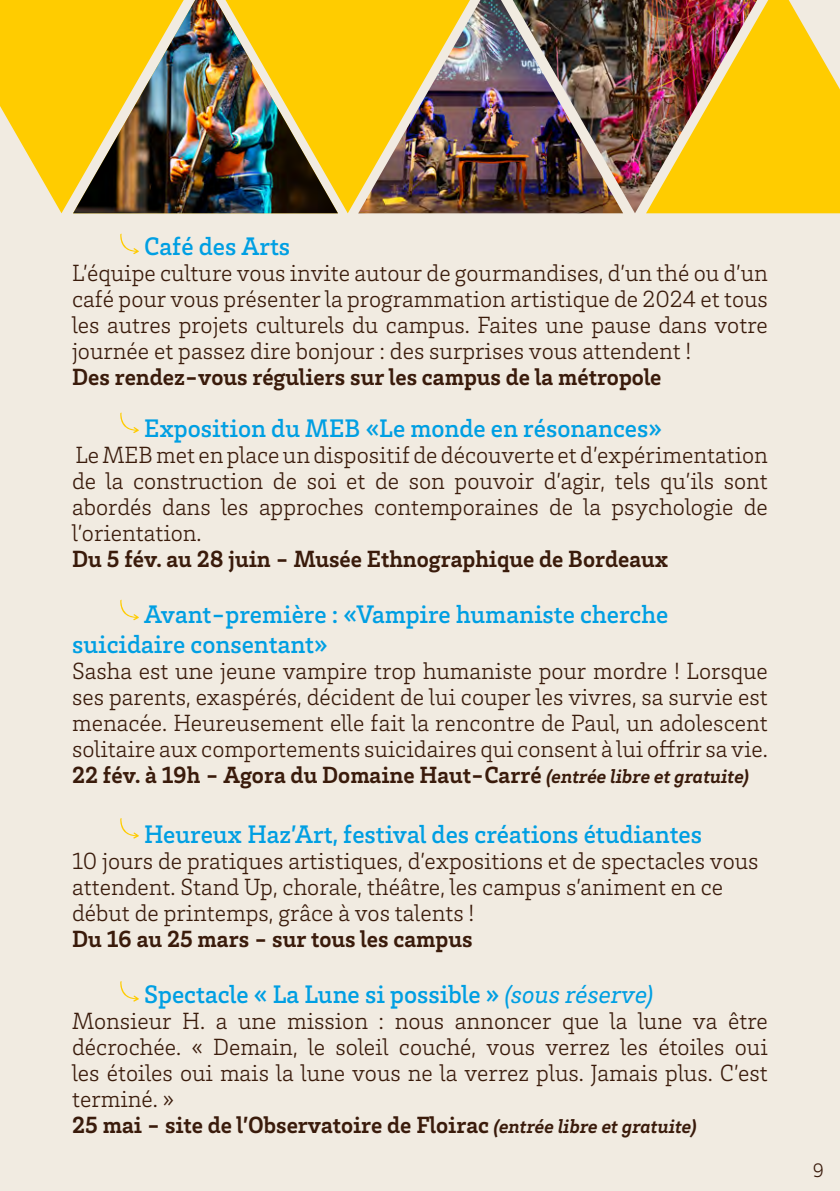
<style>
.page{position:relative;width:840px;height:1191px;background:#fff}
.page>*{position:absolute;margin:0;border:0;box-sizing:border-box;transform-origin:0 0}
.t1{font:500 26px/30px "Brix Slab";color:#009fe3}
.t2{font:300 24px/26px "Brix Slab";color:#3a1b0b;text-align:justify}
.t3{font:700 24px "Brix Slab";color:#3a1b0b}
.t4{font:300 20px "Brix Slab";color:#3a1b0b}
.s1{font-weight:700}
.s2{font-weight:700;font-style:italic;font-size:20px}
.s3{font-weight:400;font-style:italic}
</style>
<div class="page">
<div style="left:0;top:0;width:839px;height:1191px;background:#f1ebe1"></div>
<svg style="left:120px;top:233px;width:19px;height:21px"></svg>
<svg style="left:120px;top:412px;width:19px;height:21px"></svg>
<svg style="left:120px;top:599px;width:19px;height:21px"></svg>
<svg style="left:756px;top:0;width:83px;height:213px;background:#fdd01d"></svg>
<img style="left:184px;top:0;width:41px;height:213px">
<img style="left:225px;top:0;width:133px;height:213px">
<img style="left:0;top:0;width:184px;height:213px">
<img style="left:358px;top:0;width:154px;height:213px">
<img style="left:512px;top:0;width:244px;height:213px">
<svg style="left:120px;top:818px;width:19px;height:21px"></svg>
<svg style="left:120px;top:981px;width:19px;height:20px"></svg>
<p class="t1" style="left:144px;top:230px;width:147px">Café des Arts</p>
<p class="t2" style="left:72px;top:259px;width:697px">L’équipe culture vous invite autour de gourmandises, d’un thé ou d’un café pour vous présenter la programmation artistique de 2024 et tous les autres projets culturels du campus. Faites une pause dans votre journée et passez dire bonjour : des surprises vous attendent !</p>
<p class="t3" style="left:72px;top:361px;width:590px">Des rendez-vous réguliers sur les campus de la métropole</p>
<p class="t1" style="left:144px;top:412px;width:519px">Exposition du MEB «Le monde en résonances»</p>
<p class="t2" style="left:72px;top:441px;width:697px">Le MEB met en place un dispositif de découverte et d’expérimentation de la construction de soi et de son pouvoir d’agir, tels qu’ils sont abordés dans les approches contemporaines de la psychologie de l’orientation.</p>
<p class="t3" style="left:72px;top:543px;width:597px">Du 5 fév. au 28 juin - Musée Ethnographique de Bordeaux</p>
<p class="t1" style="left:72px;top:598px;width:597px;text-indent:72px">Avant-première : «Vampire humaniste cherche suicidaire consentant»</p>
<p class="t2" style="left:72px;top:657px;width:697px">Sasha est une jeune vampire trop humaniste pour mordre ! Lorsque ses parents, exaspérés, décident de lui couper les vivres, sa survie est menacée. Heureusement elle fait la rencontre de Paul, un adolescent solitaire aux comportements suicidaires qui consent à lui offrir sa vie.<br><span class="s1">22 fév. à 19h - Agora du Domaine Haut-Carré</span> <span class="s2">(entrée libre et gratuite)</span></p>
<p class="t1" style="left:144px;top:818px;width:559px">Heureux Haz’Art, festival des créations étudiantes</p>
<p class="t2" style="left:72px;top:847px;width:687px;text-align:left">10 jours de pratiques artistiques, d’expositions et de spectacles vous attendent. Stand Up, chorale, théâtre, les campus s’animent en ce début de printemps, grâce à vos talents !</p>
<p class="t3" style="left:72px;top:923px;width:402px">Du 16 au 25 mars - sur tous les campus</p>
<p class="t1" style="left:144px;top:978px;width:510px">Spectacle « La Lune si possible » <span class="s3">(sous réserve)</span></p>
<p class="t2" style="left:72px;top:1007px;width:697px;text-align:left">Monsieur H. a une mission : nous annoncer que la lune va être décrochée. « Demain, le soleil couché, vous verrez les étoiles oui les étoiles oui mais la lune vous ne la verrez plus. Jamais plus. C’est terminé. »<br><span class="s1">25 mai - site de l’Observatoire de Floirac</span> <span class="s2">(entrée libre et gratuite)</span></p>
<p class="t4" style="left:812px;top:1157px;width:13px">9</p>
</div>
